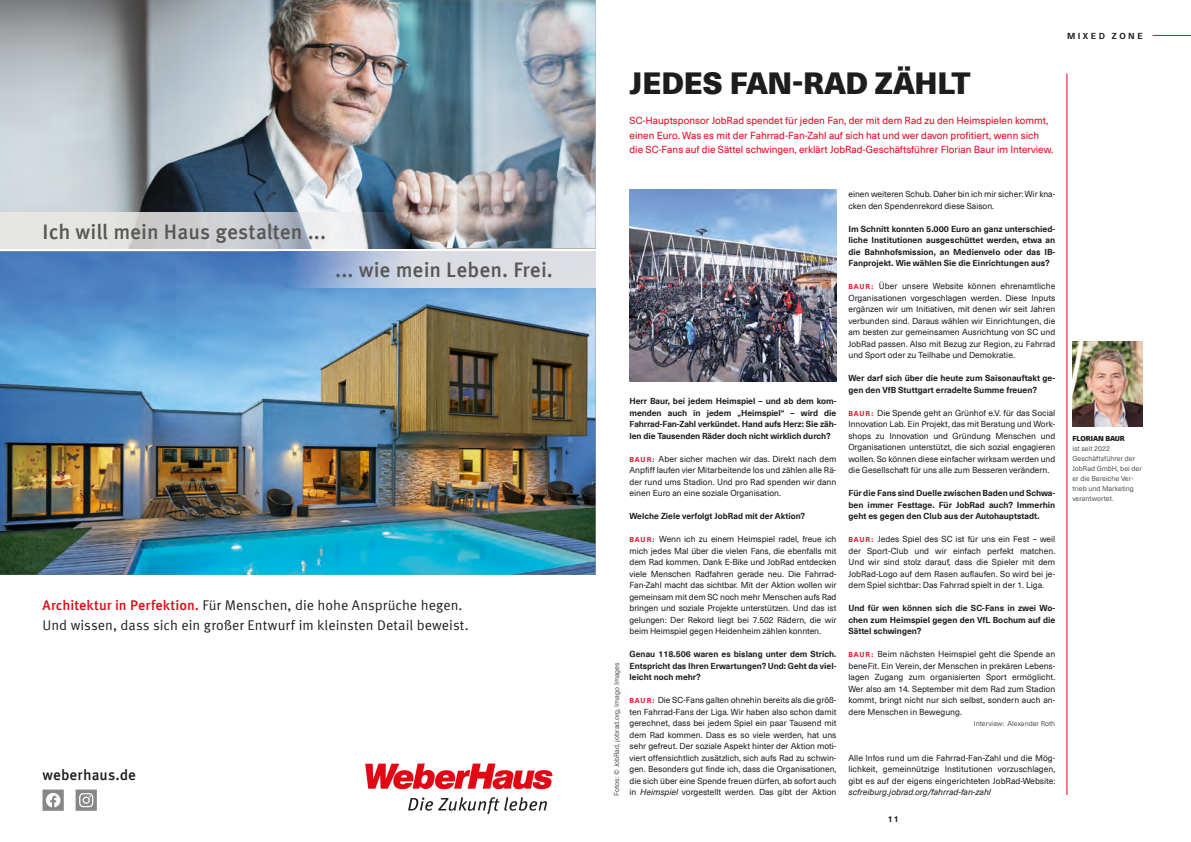
<style>
.page{position:relative;width:1191px;height:842px;background:#fff}
.page>*{position:absolute;margin:0;border:0;box-sizing:border-box;transform-origin:0 0}
.t1{font:900 30px "Neue Haas Unica Pro";color:#1d1d1b}
.t2{font:500 21px "Meta Offc";color:#575756}
.t3{font:500 15px "Meta Offc";letter-spacing:.005em;color:#1d1d1b}
.t4{font:14px/20px "Meta Offc Norm";color:#1d1d1b}
.t5{font:10px/14.4px "Neue Haas Unica W1 G";color:#e40522}
.t6{font:8.5px/11.5px "Neue Haas Unica W1 G";letter-spacing:-.005em;color:#1d1d1b;text-align:justify}
.t7{font:700 8.5px/11.5px "Neue Haas Unica W1 G";color:#1d1d1b;text-align:justify}
.t8{font:italic 8.5px "Neue Haas Unica W1 G";color:#1d1d1b}
.t9{font:700 8.5px "Neue Haas Unica W1 G";letter-spacing:.3em;color:#1d1d1b}
.t10{font:7px/10px "Neue Haas Unica W1 G";color:#575756}
.t11{font:900 7px "Neue Haas Unica Pro";letter-spacing:-.02em;color:#1d1d1b}
.s1{font-family:"Meta Offc";font-weight:500;color:#e30614}
.s2{font-weight:700;font-size:7px;color:#e40522}
.s3{font-style:italic}
</style>
<div class="page">
<img style="left:629px;top:190px;width:207px;height:191px">
<hr style="left:1066px;top:73px;width:1px;height:722px;background:#e40522">
<img style="left:1072px;top:341px;width:70px;height:86px">
<hr style="left:1152px;top:35px;width:39px;height:1px;background:#e40522">
<img style="left:0;top:0;width:595px;height:248px">
<img style="left:0;top:252px;width:595px;height:323px">
<img style="left:0;top:213px;width:445px;height:35px">
<img style="left:278px;top:252px;width:317px;height:35px">
<svg style="left:365px;top:763px;width:187px;height:27px"></svg>
<svg style="left:408px;top:797px;width:139px;height:17px"></svg>
<svg style="left:76px;top:789px;width:21px;height:22px"></svg>
<svg style="left:43px;top:789px;width:21px;height:22px"></svg>
<h2 class="t2" style="left:43px;top:220px;width:285px">Ich will mein Haus gestalten ...</h2>
<h2 class="t2" style="left:335px;top:258px;width:219px">... wie mein Leben. Frei.</h2>
<h3 class="t4" style="left:43px;top:595px;width:428px"><span class="s1">Architektur in Perfektion.</span> Für Menschen, die hohe Ansprüche hegen.<br>Und wissen, dass sich ein großer Entwurf im kleinsten Detail beweist.</h3>
<h3 class="t3" style="left:43px;top:766px;width:95px">weberhaus.de</h3>
<h1 class="t1" style="left:629px;top:64px;width:343px">JEDES FAN-RAD ZÄHLT</h1>
<p class="t5" style="left:629px;top:113px;width:425px">SC-Hauptsponsor JobRad spendet für jeden Fan, der mit dem Rad zu den Heimspielen kommt, einen Euro. Was es mit der Fahrrad-Fan-Zahl auf sich hat und wer davon profitiert, wenn sich die SC-Fans auf die Sättel schwingen, erklärt JobRad-Geschäftsführer Florian Baur im Interview.</p>
<p class="t9" style="left:1067px;top:29px;width:77px">MIXED ZONE</p>
<p class="t10" style="left:611px;top:795px;width:135px;rotate:-90deg">Fotos: © JobRad, jobrad.org, Imago Images</p>
<p class="t7" style="left:629px;top:395px;width:208px">Herr Baur, bei jedem Heimspiel – und ab dem kom&shy;menden auch in jedem „Heimspiel“ – wird die Fahrrad-Fan-Zahl verkündet. Hand aufs Herz: Sie zäh&shy;len die Tausenden Räder doch nicht wirklich durch?</p>
<p class="t6" style="left:629px;top:453px;width:208px"><span class="s2">BAUR:</span> Aber sicher machen wir das. Direkt nach dem Anpfiff laufen vier Mitarbeitende los und zählen alle Rä&shy;der rund ums Stadion. Und pro Rad spenden wir dann einen Euro an eine soziale Organisation.</p>
<p class="t7" style="left:629px;top:510px;width:177px">Welche Ziele verfolgt JobRad mit der Aktion?</p>
<p class="t6" style="left:629px;top:533px;width:208px"><span class="s2">BAU R :</span> Wenn ich zu einem Heimspiel radel, freue ich mich jedes Mal über die vielen Fans, die ebenfalls mit dem Rad kommen. Dank E-Bike und JobRad entdecken viele Menschen Radfahren gerade neu. Die Fahrrad-Fan-Zahl macht das sichtbar. Mit der Aktion wollen wir gemeinsam mit dem SC noch mehr Menschen aufs Rad bringen und soziale Projekte unterstützen. Und das ist gelungen: Der Rekord liegt bei 7.502 Rädern, die wir beim Heimspiel gegen Heidenheim zählen konnten.</p>
<p class="t7" style="left:629px;top:648px;width:208px">Genau 118.506 waren es bislang unter dem Strich.<br>Entspricht das Ihren Erwartungen? Und: Geht da viel&shy;leicht noch mehr?</p>
<p class="t6" style="left:629px;top:694px;width:208px"><span class="s2">BAUR :</span> Die SC-Fans galten ohnehin bereits als die größ&shy;ten Fahrrad-Fans der Liga. Wir haben also schon damit gerechnet, dass bei jedem Spiel ein paar Tausend mit dem Rad kommen. Dass es so viele werden, hat uns sehr gefreut. Der soziale Aspekt hinter der Aktion moti&shy;viert offensichtlich zusätzlich, sich aufs Rad zu schwin&shy;gen. Besonders gut finde ich, dass die Organisationen, die sich über eine Spende freuen dürfen, ab sofort auch in <span class="s3">Heimspiel</span> vorgestellt werden. Das gibt der Aktion</p>
<p class="t6" style="left:848px;top:188px;width:208px">einen weiteren Schub. Daher bin ich mir sicher: Wir kna&shy;cken den Spendenrekord diese Saison.</p>
<p class="t7" style="left:848px;top:223px;width:208px">Im Schnitt konnten 5.000 Euro an ganz unterschied&shy;liche Institutionen ausgeschüttet werden, etwa an die Bahnhofsmission, an Medienvelo oder das IB-Fanprojekt. Wie wählen Sie die Einrichtungen aus?</p>
<p class="t6" style="left:848px;top:280px;width:208px"><span class="s2">BAUR:</span> Über unsere Website können ehrenamtliche Organisationen vorgeschlagen werden. Diese Inputs ergänzen wir um Initiativen, mit denen wir seit Jahren verbunden sind. Daraus wählen wir Einrichtungen, die am besten zur gemeinsamen Ausrichtung von SC und JobRad passen. Also mit Bezug zur Region, zu Fahrrad und Sport oder zu Teilhabe und Demokratie.</p>
<p class="t7" style="left:848px;top:372px;width:208px">Wer darf sich über die heute zum Saisonauftakt ge&shy;gen den VfB Stuttgart erradelte Summe freuen?</p>
<p class="t6" style="left:848px;top:407px;width:208px"><span class="s2">BAUR :</span> Die Spende geht an Grünhof e.V. für das Social Innovation Lab. Ein Projekt, das mit Beratung und Work&shy;shops zu Innovation und Gründung Menschen und Organisationen unterstützt, die sich sozial engagieren wollen. So können diese einfacher wirksam werden und die Gesellschaft für uns alle zum Besseren verändern.</p>
<p class="t7" style="left:848px;top:487px;width:208px">Für die Fans sind Duelle zwischen Baden und Schwa&shy;ben immer Festtage. Für JobRad auch? Immerhin geht es gegen den Club aus der Autohauptstadt.</p>
<p class="t6" style="left:848px;top:533px;width:208px"><span class="s2">BAUR:</span> Jedes Spiel des SC ist für uns ein Fest – weil der Sport-Club und wir einfach perfekt matchen.<br>Und wir sind stolz darauf, dass die Spieler mit dem JobRad-Logo auf dem Rasen auflaufen. So wird bei je&shy;dem Spiel sichtbar: Das Fahrrad spielt in der 1. Liga.</p>
<p class="t7" style="left:848px;top:602px;width:208px">Und für wen können sich die SC-Fans in zwei Wo&shy;chen zum Heimspiel gegen den VfL Bochum auf die Sättel schwingen?</p>
<p class="t6" style="left:848px;top:648px;width:208px"><span class="s2">BAUR:</span> Beim nächsten Heimspiel geht die Spende an beneFit. Ein Verein, der Menschen in prekären Lebens&shy;lagen Zugang zum organisierten Sport ermöglicht.<br>Wer also am 14. September mit dem Rad zum Stadion kommt, bringt nicht nur sich selbst, sondern auch an&shy;dere Menschen in Bewegung.</p>
<p class="t10" style="left:974px;top:719px;width:83px">Interview: Alexander Roth</p>
<p class="t6" style="left:848px;top:752px;width:208px">Alle Infos rund um die Fahrrad-Fan-Zahl und die Mög&shy;lichkeit, gemeinnützige Institutionen vorzuschlagen, gibt es auf der eigens eingerichteten JobRad-Website:</p>
<p class="t8" style="left:848px;top:786px;width:144px">scfreiburg.jobrad.org/fahrrad-fan-zahl</p>
<p class="t7" style="left:887px;top:813px;width:13px">11</p>
<p class="t11" style="left:1072px;top:434px;width:54px">FLORIAN BAUR</p>
<p class="t10" style="left:1072px;top:443px;width:71px">ist seit 2022<br>Geschäftsführer der<br>JobRad GmbH, bei der er die Bereiche Ver&shy;trieb und Marketing verantwortet.</p>
</div>
